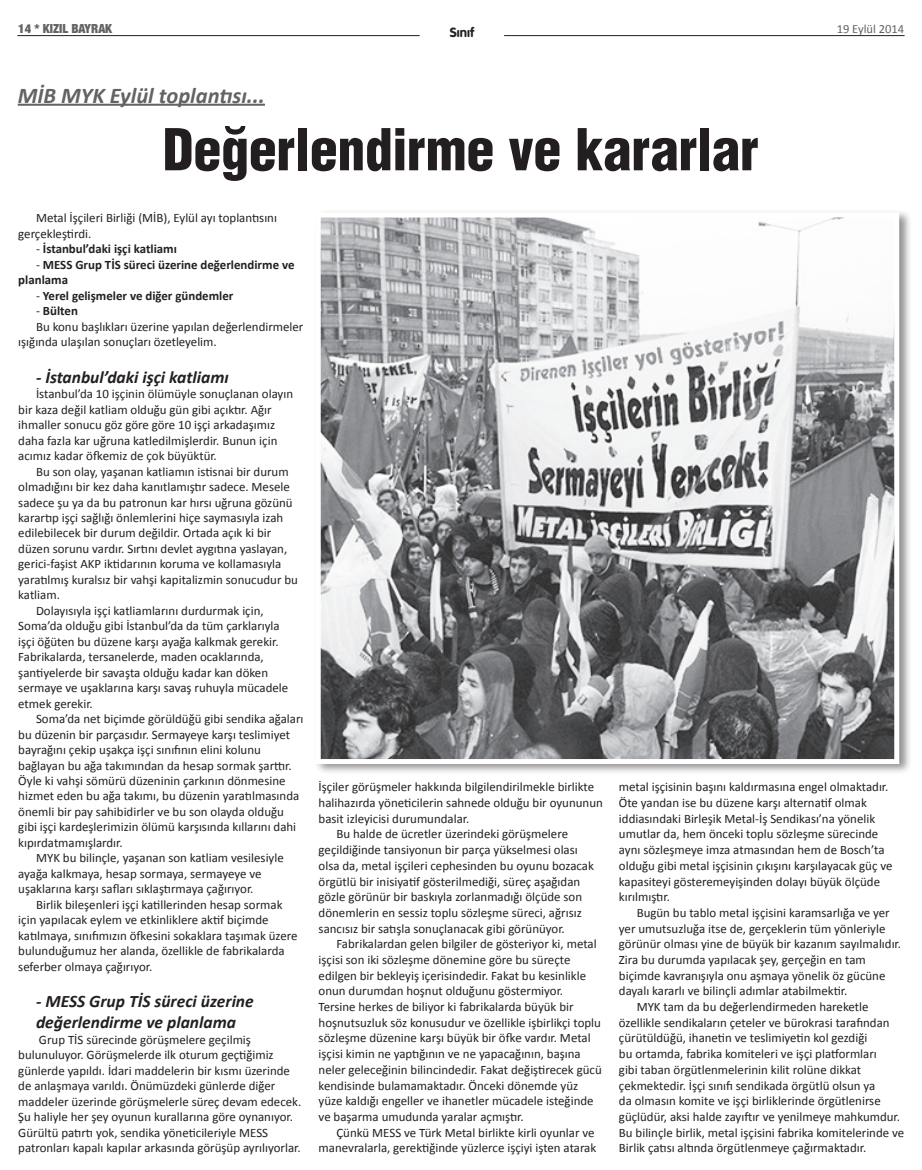
<style>
.page{position:relative;width:922px;height:1170px;background:#fff}
.page>*{position:absolute;margin:0;border:0;box-sizing:border-box;transform-origin:0 0}
.t1{font:900 condensed 56.25px "Helvetica";letter-spacing:-.005em;color:#231f20}
.t2{font:italic 700 22.5px "Calibri";color:#636366}
.t3{font:italic 700 17.5px/21px "Calibri";color:#231f20}
.t4{font:700 13.12px "VAG Rounded";color:#231f20}
.t5{font:12.88px/15.5px "Calibri";color:#231f20}
.t6{font:700 12.88px/15.5px "Calibri";color:#231f20}
.t7{font:900 condensed 12.5px "Helvetica Neue";color:#636366}
.t8{font:12.5px "Calibri";color:#636366}
.s1{font-weight:400}
</style>
<div class="page">
<hr style="left:18px;top:35px;width:401px;height:1px;background:#231f20">
<hr style="left:504px;top:35px;width:399px;height:1px;background:#231f20">
<hr style="left:18px;top:104px;width:247px;height:2px;background:#636366">
<div style="left:314px;top:209px;width:598px;height:566px;background:#231f20;opacity:.5"></div>
<img style="left:321px;top:218px;width:572px;height:540px">
<div style="left:315px;top:212px;width:584px;height:552px;border:5px solid #fff"></div>
<p class="t7" style="left:18px;top:19px;width:95px">14 * KIZIL BAYRAK</p>
<p class="t8" style="left:836px;top:21px;width:69px">19 Eylül 2014</p>
<p class="t4" style="left:449px;top:25px;width:26px">Sınıf</p>
<h2 class="t2" style="left:18px;top:81px;width:249px">MİB MYK Eylül toplantısı...</h2>
<h1 class="t1" style="left:162px;top:114px;width:597px">Değerlendirme ve kararlar</h1>
<p class="t5" style="left:18px;top:210px;width:260px;text-indent:18px">Metal İşçileri Birliği (MİB), Eylül ayı toplantısını gerçekleştirdi.</p>
<p class="t6" style="left:36px;top:241px;width:142px"><span class="s1">-</span> İstanbul’daki işçi katliamı</p>
<p class="t6" style="left:18px;top:257px;width:278px;text-indent:18px"><span class="s1">-</span> MESS Grup TİS süreci üzerine değerlendirme ve planlama</p>
<p class="t6" style="left:36px;top:288px;width:199px"><span class="s1">-</span> Yerel gelişmeler ve diğer gündemler</p>
<p class="t6" style="left:36px;top:303px;width:43px"><span class="s1">-</span> Bülten</p>
<p class="t5" style="left:36px;top:319px;width:269px">Bu konu başlıkları üzerine yapılan değerlendirmeler</p>
<p class="t5" style="left:18px;top:334px;width:200px">ışığında ulaşılan sonuçları özetleyelim.</p>
<h3 class="t3" style="left:36px;top:366px;width:194px">- İstanbul’daki işçi katliamı</h3>
<p class="t5" style="left:18px;top:386px;width:276px;text-indent:18px">İstanbul’da 10 işçinin ölümüyle sonuçlanan olayın bir kaza değil katliam olduğu gün gibi açıktır. Ağır ihmaller sonucu göz göre göre 10 işçi arkadaşımız daha fazla kar uğruna katledilmişlerdir. Bunun için acımız kadar öfkemiz de çok büyüktür.</p>
<p class="t5" style="left:36px;top:463px;width:254px">Bu son olay, yaşanan katliamın istisnai bir durum</p>
<p class="t5" style="left:18px;top:479px;width:273px">olmadığını bir kez daha kanıtlamıştır sadece. Mesele</p>
<p class="t5" style="left:18px;top:494px;width:276px">sadece şu ya da bu patronun kar hırsı uğruna gözünü</p>
<p class="t5" style="left:18px;top:510px;width:266px">karartıp işçi sağlığı önlemlerini hiçe saymasıyla izah</p>
<p class="t5" style="left:18px;top:525px;width:254px">edilebilecek bir durum değildir. Ortada açık ki bir</p>
<p class="t5" style="left:18px;top:541px;width:270px">düzen sorunu vardır. Sırtını devlet aygıtına yaslayan,</p>
<p class="t5" style="left:18px;top:556px;width:264px">gerici-faşist AKP iktidarının koruma ve kollamasıyla</p>
<p class="t5" style="left:18px;top:572px;width:281px">yaratılmış kuralsız bir vahşi kapitalizmin sonucudur bu</p>
<p class="t5" style="left:18px;top:587px;width:43px">katliam.</p>
<p class="t5" style="left:36px;top:602px;width:229px">Dolayısıyla işçi katliamlarını durdurmak için,</p>
<p class="t5" style="left:18px;top:618px;width:263px">Soma’da olduğu gibi İstanbul’da da tüm çarklarıyla</p>
<p class="t5" style="left:18px;top:633px;width:262px">işçi öğüten bu düzene karşı ayağa kalkmak gerekir.</p>
<p class="t5" style="left:18px;top:649px;width:247px">Fabrikalarda, tersanelerde, maden ocaklarında,</p>
<p class="t5" style="left:18px;top:664px;width:251px">şantiyelerde bir savaşta olduğu kadar kan döken</p>
<p class="t5" style="left:18px;top:680px;width:271px">sermaye ve uşaklarına karşı savaş ruhuyla mücadele</p>
<p class="t5" style="left:18px;top:695px;width:76px">etmek gerekir.</p>
<p class="t5" style="left:36px;top:711px;width:269px">Soma’da net biçimde görüldüğü gibi sendika ağaları</p>
<p class="t5" style="left:18px;top:726px;width:273px">bu düzenin bir parçasıdır. Sermayeye karşı teslimiyet</p>
<p class="t5" style="left:18px;top:742px;width:244px">bayrağını çekip uşakça işçi sınıfının elini kolunu</p>
<p class="t5" style="left:18px;top:757px;width:275px">bağlayan bu ağa takımından da hesap sormak şarttır.</p>
<p class="t5" style="left:18px;top:773px;width:269px">Öyle ki vahşi sömürü düzeninin çarkının dönmesine</p>
<p class="t5" style="left:18px;top:788px;width:282px">hizmet eden bu ağa takımı, bu düzenin yaratılmasında</p>
<p class="t5" style="left:18px;top:803px;width:267px">önemli bir pay sahibidirler ve bu son olayda olduğu</p>
<p class="t5" style="left:18px;top:819px;width:279px">gibi işçi kardeşlerimizin ölümü karşısında kıllarını dahi</p>
<p class="t5" style="left:18px;top:834px;width:106px">kıpırdatmamışlardır.</p>
<p class="t5" style="left:36px;top:850px;width:249px">MYK bu bilinçle, yaşanan son katliam vesilesiyle</p>
<p class="t5" style="left:18px;top:865px;width:245px">ayağa kalkmaya, hesap sormaya, sermayeye ve</p>
<p class="t5" style="left:18px;top:881px;width:236px">uşaklarına karşı safları sıklaştırmaya çağırıyor.</p>
<p class="t5" style="left:36px;top:896px;width:248px">Birlik bileşenleri işçi katillerinden hesap sormak</p>
<p class="t5" style="left:18px;top:912px;width:252px">için yapılacak eylem ve etkinliklere aktif biçimde</p>
<p class="t5" style="left:18px;top:927px;width:281px">katılmaya, sınıfımızın öfkesini sokaklara taşımak üzere</p>
<p class="t5" style="left:18px;top:943px;width:268px">bulunduğumuz her alanda, özellikle de fabrikalarda</p>
<p class="t5" style="left:18px;top:958px;width:135px">seferber olmaya çağırıyor.</p>
<h3 class="t3" style="left:36px;top:991px;width:219px">- MESS Grup TİS süreci üzerine değerlendirme ve planlama</h3>
<p class="t5" style="left:18px;top:1031px;width:284px;text-indent:21px">Grup TİS sürecinde görüşmelere geçilmiş bulunuluyor. Görüşmelerde ilk oturum geçtiğimiz günlerde yapıldı. İdari maddelerin bir kısmı üzerinde de anlaşmaya varıldı. Önümüzdeki günlerde diğer maddeler üzerinde görüşmelerle süreç devam edecek.<br>Şu haliyle her şey oyunun kurallarına göre oynanıyor.<br>Gürültü patırtı yok, sendika yöneticileriyle MESS patronları kapalı kapılar arkasında görüşüp ayrılıyorlar.</p>
<p class="t5" style="left:318px;top:779px;width:277px">İşçiler görüşmeler hakkında bilgilendirilmekle birlikte</p>
<p class="t5" style="left:318px;top:795px;width:286px">halihazırda yöneticilerin sahnede olduğu bir oyununun</p>
<p class="t5" style="left:318px;top:810px;width:152px">basit izleyicisi durumundalar.</p>
<p class="t5" style="left:336px;top:826px;width:233px">Bu halde de ücretler üzerindeki görüşmelere</p>
<p class="t5" style="left:318px;top:842px;width:260px">geçildiğinde tansiyonun bir parça yükselmesi olası</p>
<p class="t5" style="left:318px;top:857px;width:277px">olsa da, metal işçileri cephesinden bu oyunu bozacak</p>
<p class="t5" style="left:318px;top:873px;width:263px">örgütlü bir inisiyatif gösterilmediği, süreç aşağıdan</p>
<p class="t5" style="left:318px;top:889px;width:265px">gözle görünür bir baskıyla zorlanmadığı ölçüde son</p>
<p class="t5" style="left:318px;top:904px;width:264px">dönemlerin en sessiz toplu sözleşme süreci, ağrısız</p>
<p class="t5" style="left:318px;top:920px;width:247px">sancısız bir satışla sonuçlanacak gibi görünüyor.</p>
<p class="t5" style="left:336px;top:936px;width:262px">Fabrikalardan gelen bilgiler de gösteriyor ki, metal</p>
<p class="t5" style="left:318px;top:951px;width:253px">işçisi son iki sözleşme dönemine göre bu süreçte</p>
<p class="t5" style="left:318px;top:967px;width:269px">edilgen bir bekleyiş içerisindedir. Fakat bu kesinlikle</p>
<p class="t5" style="left:318px;top:983px;width:246px">onun durumdan hoşnut olduğunu göstermiyor.</p>
<p class="t5" style="left:318px;top:998px;width:256px">Tersine herkes de biliyor ki fabrikalarda büyük bir</p>
<p class="t5" style="left:318px;top:1014px;width:284px">hoşnutsuzluk söz konusudur ve özellikle işbirlikçi toplu</p>
<p class="t5" style="left:318px;top:1030px;width:273px">sözleşme düzenine karşı büyük bir öfke vardır. Metal</p>
<p class="t5" style="left:318px;top:1046px;width:263px">işçisi kimin ne yaptığının ve ne yapacağının, başına</p>
<p class="t5" style="left:318px;top:1061px;width:284px">neler geleceğinin bilincindedir. Fakat değiştirecek gücü</p>
<p class="t5" style="left:318px;top:1077px;width:261px">kendisinde bulamamaktadır. Önceki dönemde yüz</p>
<p class="t5" style="left:318px;top:1093px;width:276px">yüze kaldığı engeller ve ihanetler mücadele isteğinde</p>
<p class="t5" style="left:318px;top:1108px;width:206px">ve başarma umudunda yaralar açmıştır.</p>
<p class="t5" style="left:336px;top:1124px;width:260px">Çünkü MESS ve Türk Metal birlikte kirli oyunlar ve</p>
<p class="t5" style="left:318px;top:1140px;width:279px">manevralarla, gerektiğinde yüzlerce işçiyi işten atarak</p>
<p class="t5" style="left:618px;top:779px;width:275px">metal işçisinin başını kaldırmasına engel olmaktadır.<br>Öte yandan ise bu düzene karşı alternatif olmak iddiasındaki Birleşik Metal-İş Sendikası’na yönelik umutlar da, hem önceki toplu sözleşme sürecinde aynı sözleşmeye imza atmasından hem de Bosch’ta olduğu gibi metal işçisinin çıkışını karşılayacak güç ve kapasiteyi gösteremeyişinden dolayı büyük ölçüde kırılmıştır.</p>
<p class="t5" style="left:636px;top:904px;width:254px">Bugün bu tablo metal işçisini karamsarlığa ve yer</p>
<p class="t5" style="left:618px;top:920px;width:268px">yer umutsuzluğa itse de, gerçeklerin tüm yönleriyle</p>
<p class="t5" style="left:618px;top:936px;width:283px">görünür olması yine de büyük bir kazanım sayılmalıdır.</p>
<p class="t5" style="left:618px;top:951px;width:248px">Zira bu durumda yapılacak şey, gerçeğin en tam</p>
<p class="t5" style="left:618px;top:967px;width:268px">biçimde kavranışıyla onu aşmaya yönelik öz gücüne</p>
<p class="t5" style="left:618px;top:983px;width:230px">dayalı kararlı ve bilinçli adımlar atabilmektir.</p>
<p class="t5" style="left:636px;top:998px;width:233px">MYK tam da bu değerlendirmeden hareketle</p>
<p class="t5" style="left:618px;top:1014px;width:272px">özellikle sendikaların çeteler ve bürokrasi tarafından</p>
<p class="t5" style="left:618px;top:1030px;width:250px">çürütüldüğü, ihanetin ve teslimiyetin kol gezdiği</p>
<p class="t5" style="left:618px;top:1046px;width:259px">bu ortamda, fabrika komiteleri ve işçi platformları</p>
<p class="t5" style="left:618px;top:1061px;width:244px">gibi taban örgütlenmelerinin kilit rolüne dikkat</p>
<p class="t5" style="left:618px;top:1077px;width:258px">çekmektedir. İşçi sınıfı sendikada örgütlü olsun ya</p>
<p class="t5" style="left:618px;top:1093px;width:263px">da olmasın komite ve işçi birliklerinde örgütlenirse</p>
<p class="t5" style="left:618px;top:1108px;width:282px">güçlüdür, aksi halde zayıftır ve yenilmeye mahkumdur.</p>
<p class="t5" style="left:618px;top:1124px;width:287px">Bu bilinçle birlik, metal işçisini fabrika komitelerinde ve</p>
<p class="t5" style="left:618px;top:1140px;width:249px">Birlik çatısı altında örgütlenmeye çağırmaktadır.</p>
</div>
